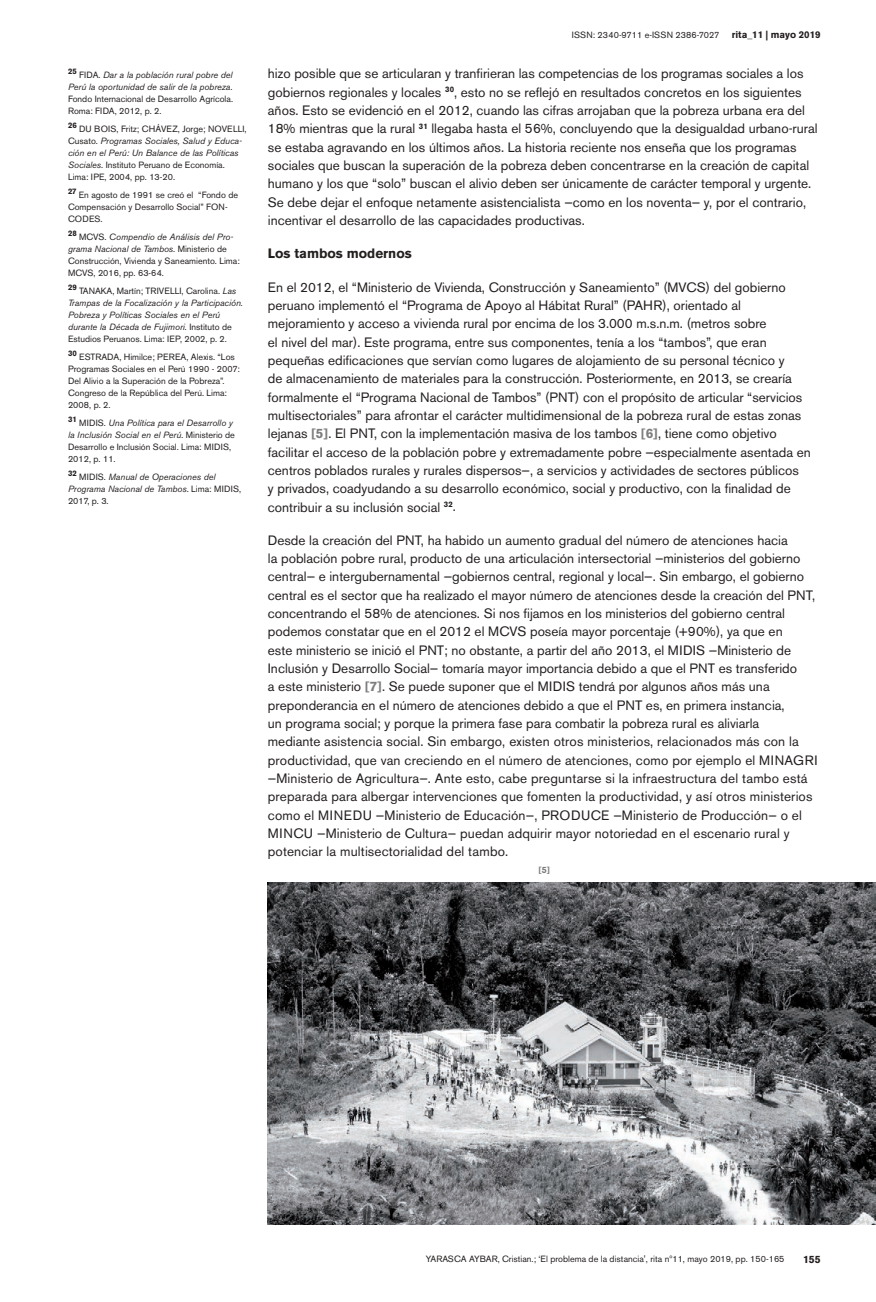
<style>
.page{position:relative;width:876px;height:1302px;background:#fff}
.page>*{position:absolute;margin:0;border:0;box-sizing:border-box;transform-origin:0 0}
.t1{font:13.5px/18.3px "Akzidenz Grotesk BE";color:#241f1f}
.t2{font:700 13.5px "Akzidenz Grotesk BE";color:#241f1f}
.t3{font:700 10.5px "Akzidenz Grotesk BE";color:#241f1f}
.t4{font:700 9.75px "Akzidenz Grotesk BE";color:#241f1f}
.t5{font:9px/12px "Akzidenz Grotesk BE";color:#241f1f}
.t6{font:italic 9px/12px "Akzidenz Grotesk BE";color:#241f1f}
.t7{font:9px "Akzidenz Grotesk BE";letter-spacing:.02em;color:#241f1f}
.t8{font:700 9px "Akzidenz Grotesk BE";color:#7d7c7e}
.t9{font:700 7.8px "Akzidenz Grotesk BE";color:#241f1f}
.s1{font-style:italic}
.s2{font-style:normal}
.s3{font-weight:700;color:#7d7c7e}
</style>
<div class="page">
<img style="left:268px;top:882px;width:608px;height:342px">
<p class="t9" style="left:68px;top:66px;width:10px">25</p>
<p class="t5" style="left:68px;top:69px;width:167px;text-align:justify;text-indent:11px">FIDA. <span class="s1">Dar a la población rural pobre del Perú la oportunidad de salir de la pobreza</span>.<br>Fondo Internacional de Desarrollo Agrícola.<br>Roma: FIDA, 2012, p. 2.</p>
<p class="t9" style="left:68px;top:120px;width:10px">26</p>
<p class="t5" style="left:68px;top:123px;width:180px;text-indent:11px">DU BOIS, Fritz; CHÁVEZ, Jorge; NOVELLI, Cusato. <span class="s1">Programas Sociales, Salud y Educa&shy;ción en el Perú: Un Balance de las Políticas Sociales</span>. Instituto Peruano de Economía.<br>Lima: IPE, 2004, pp. 13-20.</p>
<p class="t9" style="left:68px;top:186px;width:10px">27</p>
<p class="t5" style="left:68px;top:189px;width:172px;text-indent:11px">En agosto de 1991 se creó el “Fondo de<br>Compensación y Desarrollo Social” FON-<br>CODES.</p>
<p class="t9" style="left:68px;top:228px;width:10px">28</p>
<p class="t5" style="left:68px;top:231px;width:173px;text-indent:11px">MCVS. <span class="s1">Compendio de Análisis del Pro&shy;grama Nacional de Tambos</span>. Ministerio de Construcción, Vivienda y Saneamiento. Lima:<br>MCVS, 2016, pp. 63-64.</p>
<p class="t9" style="left:68px;top:282px;width:10px">29</p>
<p class="t6" style="left:68px;top:285px;width:176px;text-indent:11px"><span class="s2">TANAKA, Martín; TRIVELLI, Carolina.</span> Las Trampas de la Focalización y la Participación.<br>Pobreza y Políticas Sociales en el Perú durante la Década de Fujimori. <span class="s2">Instituto de Estudios Peruanos. Lima: IEP, 2002, p. 2.</span></p>
<p class="t9" style="left:68px;top:348px;width:11px">30</p>
<p class="t5" style="left:68px;top:351px;width:173px;text-indent:11px">ESTRADA, Himilce; PEREA, Alexis. “Los Programas Sociales en el Perú 1990 - 2007:<br>Del Alivio a la Superación de la Pobreza”.<br>Congreso de la República del Perú. Lima:<br>2008, p. 2.</p>
<p class="t9" style="left:68px;top:414px;width:10px">31</p>
<p class="t5" style="left:68px;top:417px;width:168px;text-indent:11px">MIDIS. <span class="s1">Una Política para el Desarrollo y la Inclusión Social en el Perú.</span> Ministerio de Desarrollo e Inclusión Social. Lima: MIDIS, 2012, p. 11.</p>
<p class="t9" style="left:68px;top:468px;width:10px">32</p>
<p class="t6" style="left:68px;top:471px;width:175px;text-indent:11px"><span class="s2">MIDIS.</span> Manual de Operaciones del<br>Programa Nacional de Tambos<span class="s2">. Lima: MIDIS,<br>2017, p. 3.</span></p>
<p class="t7" style="left:572px;top:29px;width:149px">ISSN: 2340-9711 e-ISSN 2386-7027</p>
<p class="t4" style="left:732px;top:29px;width:90px">rita_11 | mayo 2019</p>
<p class="t1" style="left:268px;top:64px;width:551px">hizo posible que se articularan y tranfirieran las competencias de los programas sociales a los gobiernos regionales y locales <sup>30</sup>, esto no se reflejó en resultados concretos en los siguientes años. Esto se evidenció en el 2012, cuando las cifras arrojaban que la pobreza urbana era del 18% mientras que la rural <sup>31</sup> llegaba hasta el 56%, concluyendo que la desigualdad urbano-rural se estaba agravando en los últimos años. La historia reciente nos enseña que los programas sociales que buscan la superación de la pobreza deben concentrarse en la creación de capital humano y los que “solo” buscan el alivio deben ser únicamente de carácter temporal y urgente.<br>Se debe dejar el enfoque netamente asistencialista —como en los noventa— y, por el contrario, incentivar el desarrollo de las capacidades productivas.</p>
<p class="t2" style="left:268px;top:245px;width:146px">Los tambos modernos</p>
<p class="t1" style="left:268px;top:277px;width:544px">En el 2012, el “Ministerio de Vivienda, Construcción y Saneamiento” (MVCS) del gobierno peruano implementó el “Programa de Apoyo al Hábitat Rural” (PAHR), orientado al mejoramiento y acceso a vivienda rural por encima de los 3.000 m.s.n.m. (metros sobre<br>el nivel del mar). Este programa, entre sus componentes, tenía a los “tambos”, que eran pequeñas edificaciones que servían como lugares de alojamiento de su personal técnico y<br>de almacenamiento de materiales para la construcción. Posteriormente, en 2013, se crearía formalmente el “Programa Nacional de Tambos” (PNT) con el propósito de articular “servicios multisectoriales” para afrontar el carácter multidimensional de la pobreza rural de estas zonas lejanas <span class="s3">[5]</span>. El PNT, con la implementación masiva de los tambos <span class="s3">[6]</span>, tiene como objetivo facilitar el acceso de la población pobre y extremadamente pobre —especialmente asentada en centros poblados rurales y rurales dispersos—, a servicios y actividades de sectores públicos<br>y privados, coadyudando a su desarrollo económico, social y productivo, con la finalidad de contribuir a su inclusión social <sup>32</sup>.</p>
<p class="t1" style="left:268px;top:531px;width:551px">Desde la creación del PNT, ha habido un aumento gradual del número de atenciones hacia<br>la población pobre rural, producto de una articulación intersectorial —ministerios del gobierno central— e intergubernamental —gobiernos central, regional y local—. Sin embargo, el gobierno central es el sector que ha realizado el mayor número de atenciones desde la creación del PNT, concentrando el 58% de atenciones. Si nos fijamos en los ministerios del gobierno central podemos constatar que en el 2012 el MCVS poseía mayor porcentaje (+90%), ya que en<br>este ministerio se inició el PNT; no obstante, a partir del año 2013, el MIDIS —Ministerio de Inclusión y Desarrollo Social— tomaría mayor importancia debido a que el PNT es transferido<br>a este ministerio <span class="s3">[7]</span>. Se puede suponer que el MIDIS tendrá por algunos años más una preponderancia en el número de atenciones debido a que el PNT es, en primera instancia,<br>un programa social; y porque la primera fase para combatir la pobreza rural es aliviarla<br>mediante asistencia social. Sin embargo, existen otros ministerios, relacionados más con la productividad, que van creciendo en el número de atenciones, como por ejemplo el MINAGRI —Ministerio de Agricultura—. Ante esto, cabe preguntarse si la infraestructura del tambo está preparada para albergar intervenciones que fomenten la productividad, y así otros ministerios como el MINEDU —Ministerio de Educación—, PRODUCE —Ministerio de Producción— o el MINCU —Ministerio de Cultura— puedan adquirir mayor notoriedad en el escenario rural y potenciar la multisectorialidad del tambo.</p>
<p class="t8" style="left:539px;top:864px;width:13px">[5]</p>
<p class="t5" style="left:426px;top:1252px;width:360px">YARASCA AYBAR, Cristian.; ‘El problema de la distancia', rita nº11, mayo 2019, pp. 150-165</p>
<p class="t3" style="left:803px;top:1252px;width:19px">155</p>
</div>
